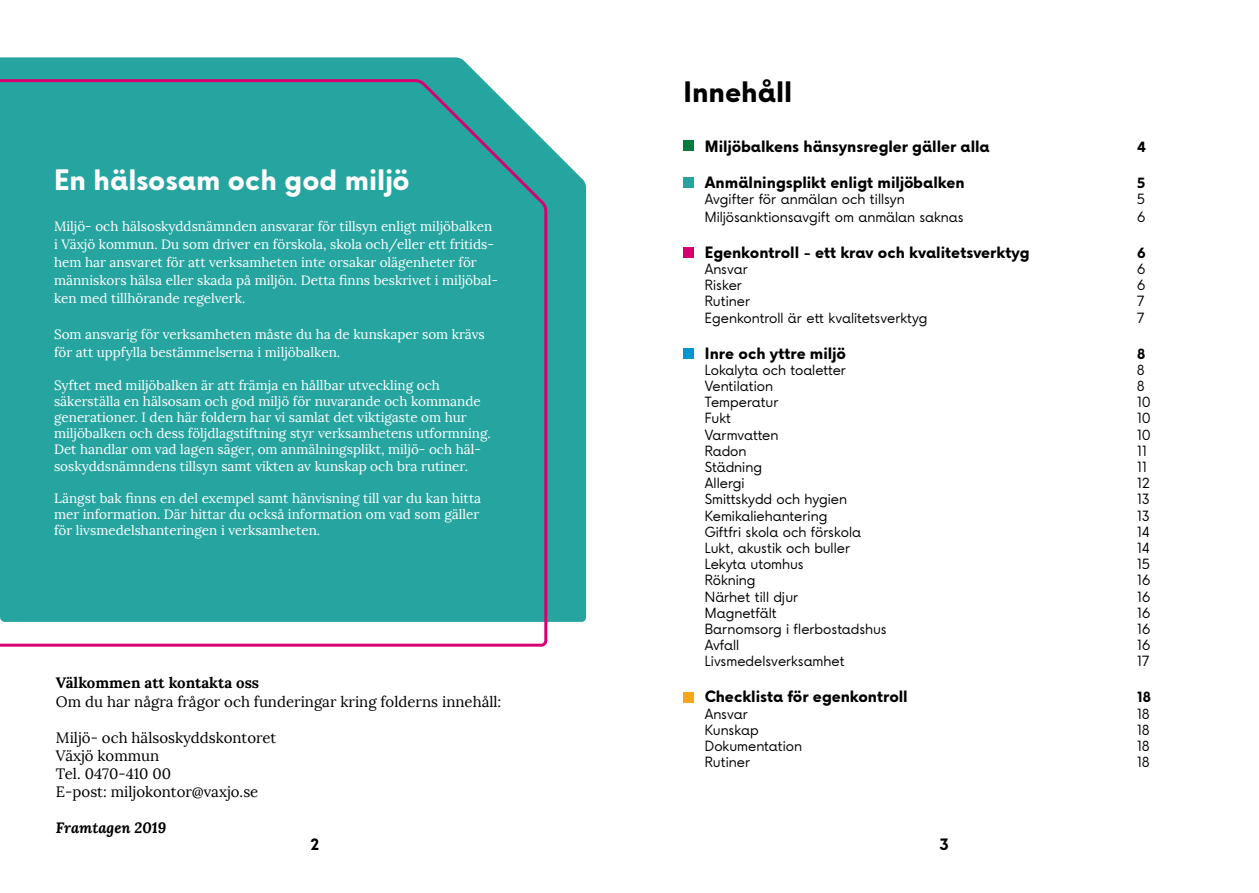
<style>
.page{position:relative;width:1259px;height:893px;background:#fff}
.page>*{position:absolute;margin:0;border:0;box-sizing:border-box;transform-origin:0 0}
.t1{font:700 27px "Vaxjo Now";color:#fff}
.t2{font:700 27px "Vaxjo Now";color:#000}
.t3{font:700 15px "Vaxjo Now";color:#000}
.t4{font:15px/18px "Lora";color:#000}
.t5{font:700 15px "Lora";color:#000}
.t6{font:italic 700 15px "Lora";color:#000}
.t7{font:13.5px/16.2px "Lora";color:#fff}
.t8{font:13.5px "Vaxjo Now";color:#000}
.t9{font:700 13.5px "Vaxjo Now";color:#000}
</style>
<div class="page">
<svg style="left:0;top:57px;width:586px;height:565px;fill:#26a5a0"></svg>
<div style="left:0;top:78px;width:549px;height:569px;background:#26a5a0"></div>
<div style="left:683px;top:141px;width:11px;height:10px;background:#007c3e"></div>
<div style="left:683px;top:177px;width:11px;height:11px;background:#26a5a0"></div>
<div style="left:683px;top:247px;width:11px;height:11px;background:#d70071"></div>
<div style="left:683px;top:348px;width:11px;height:10px;background:#0095d2"></div>
<div style="left:683px;top:692px;width:11px;height:10px;background:#f9a519"></div>
<h1 class="t2" style="left:683px;top:73px;width:110px">Innehåll</h1>
<p class="t3" style="left:705px;top:135px;width:286px">Miljöbalkens hänsynsregler gäller alla</p>
<p class="t9" style="left:1137px;top:137px;width:10px">4</p>
<p class="t3" style="left:705px;top:171px;width:261px">Anmälningsplikt enligt miljöbalken</p>
<p class="t9" style="left:1137px;top:173px;width:10px">5</p>
<p class="t8" style="left:705px;top:190px;width:201px">Avgifter för anmälan och tillsyn</p>
<p class="t8" style="left:1137px;top:190px;width:9px">5</p>
<p class="t8" style="left:705px;top:208px;width:260px">Miljösanktionsavgift om anmälan saknas</p>
<p class="t8" style="left:1137px;top:208px;width:10px">6</p>
<p class="t3" style="left:705px;top:241px;width:326px">Egenkontroll - ett krav och kvalitetsverktyg</p>
<p class="t9" style="left:1137px;top:243px;width:10px">6</p>
<p class="t8" style="left:705px;top:260px;width:44px">Ansvar</p>
<p class="t8" style="left:1137px;top:260px;width:10px">6</p>
<p class="t8" style="left:705px;top:276px;width:39px">Risker</p>
<p class="t8" style="left:1137px;top:276px;width:10px">6</p>
<p class="t8" style="left:705px;top:292px;width:47px">Rutiner</p>
<p class="t8" style="left:1137px;top:292px;width:9px">7</p>
<p class="t8" style="left:705px;top:309px;width:224px">Egenkontroll är ett kvalitetsverktyg</p>
<p class="t8" style="left:1137px;top:309px;width:9px">7</p>
<p class="t3" style="left:705px;top:342px;width:142px">Inre och yttre miljö</p>
<p class="t9" style="left:1137px;top:344px;width:10px">8</p>
<p class="t8" style="left:705px;top:361px;width:143px">Lokalyta och toaletter</p>
<p class="t8" style="left:1137px;top:361px;width:9px">8</p>
<p class="t8" style="left:705px;top:377px;width:70px">Ventilation</p>
<p class="t8" style="left:1137px;top:377px;width:9px">8</p>
<p class="t8" style="left:705px;top:393px;width:75px">Temperatur</p>
<p class="t8" style="left:1137px;top:393px;width:15px">10</p>
<p class="t8" style="left:705px;top:409px;width:28px">Fukt</p>
<p class="t8" style="left:1137px;top:409px;width:15px">10</p>
<p class="t8" style="left:705px;top:426px;width:75px">Varmvatten</p>
<p class="t8" style="left:1137px;top:426px;width:15px">10</p>
<p class="t8" style="left:705px;top:442px;width:43px">Radon</p>
<p class="t8" style="left:1137px;top:442px;width:12px">11</p>
<p class="t8" style="left:705px;top:458px;width:59px">Städning</p>
<p class="t8" style="left:1137px;top:458px;width:12px">11</p>
<p class="t8" style="left:705px;top:474px;width:41px">Allergi</p>
<p class="t8" style="left:1137px;top:474px;width:14px">12</p>
<p class="t8" style="left:705px;top:490px;width:144px">Smittskydd och hygien</p>
<p class="t8" style="left:1137px;top:490px;width:14px">13</p>
<p class="t8" style="left:705px;top:507px;width:124px">Kemikaliehantering</p>
<p class="t8" style="left:1137px;top:507px;width:14px">13</p>
<p class="t8" style="left:705px;top:523px;width:158px">Giftfri skola och förskola</p>
<p class="t8" style="left:1137px;top:523px;width:14px">14</p>
<p class="t8" style="left:705px;top:539px;width:147px">Lukt, akustik och buller</p>
<p class="t8" style="left:1137px;top:539px;width:14px">14</p>
<p class="t8" style="left:705px;top:555px;width:100px">Lekyta utomhus</p>
<p class="t8" style="left:1137px;top:555px;width:15px">15</p>
<p class="t8" style="left:705px;top:571px;width:52px">Rökning</p>
<p class="t8" style="left:1137px;top:571px;width:15px">16</p>
<p class="t8" style="left:705px;top:588px;width:95px">Närhet till djur</p>
<p class="t8" style="left:1137px;top:588px;width:15px">16</p>
<p class="t8" style="left:705px;top:604px;width:73px">Magnetfält</p>
<p class="t8" style="left:1137px;top:604px;width:15px">16</p>
<p class="t8" style="left:705px;top:620px;width:183px">Barnomsorg i flerbostadshus</p>
<p class="t8" style="left:1137px;top:620px;width:15px">16</p>
<p class="t8" style="left:705px;top:636px;width:36px">Avfall</p>
<p class="t8" style="left:1137px;top:636px;width:15px">16</p>
<p class="t8" style="left:705px;top:652px;width:141px">Livsmedelsverksamhet</p>
<p class="t8" style="left:1137px;top:652px;width:14px">17</p>
<p class="t3" style="left:705px;top:686px;width:204px">Checklista för egenkontroll</p>
<p class="t9" style="left:1137px;top:688px;width:16px">18</p>
<p class="t8" style="left:705px;top:705px;width:44px">Ansvar</p>
<p class="t8" style="left:1137px;top:705px;width:14px">18</p>
<p class="t8" style="left:705px;top:721px;width:55px">Kunskap</p>
<p class="t8" style="left:1137px;top:721px;width:14px">18</p>
<p class="t8" style="left:705px;top:737px;width:99px">Dokumentation</p>
<p class="t8" style="left:1137px;top:737px;width:14px">18</p>
<p class="t8" style="left:705px;top:753px;width:47px">Rutiner</p>
<p class="t8" style="left:1137px;top:753px;width:14px">18</p>
<h1 class="t1" style="left:54px;top:161px;width:357px">En hälsosam och god miljö</h1>
<p class="t7" style="left:54px;top:218px;width:446px;line-height:18px">Miljö- och hälsoskyddsnämnden ansvarar för tillsyn enligt miljöbalken i Växjö kommun. Du som driver en förskola, skola och/eller ett fritids&shy;hem har ansvaret för att verksamheten inte orsakar olägenheter för människors hälsa eller skada på miljön. Detta finns beskrivet i miljöbal&shy;ken med tillhörande regelverk.</p>
<p class="t7" style="left:54px;top:325px;width:432px;line-height:18px">Som ansvarig för verksamheten måste du ha de kunskaper som krävs för att uppfylla bestämmelserna i miljöbalken.</p>
<p class="t7" style="left:54px;top:377px;width:438px">Syftet med miljöbalken är att främja en hållbar utveckling och säkerställa en hälsosam och god miljö för nuvarande och kommande generationer. I den här foldern har vi samlat det viktigaste om hur miljöbalken och dess följdlagstiftning styr verksamhetens utformning.<br>Det handlar om vad lagen säger, om anmälningsplikt, miljö- och häl&shy;soskyddsnämndens tillsyn samt vikten av kunskap och bra rutiner.</p>
<p class="t7" style="left:54px;top:490px;width:429px">Längst bak finns en del exempel samt hänvisning till var du kan hitta mer information. Där hittar du också information om vad som gäller för livsmedelshanteringen i verksamheten.</p>
<p class="t5" style="left:56px;top:673px;width:205px">Välkommen att kontakta oss</p>
<p class="t4" style="left:56px;top:693px;width:447px">Om du har några frågor och funderingar kring folderns innehåll:</p>
<p class="t4" style="left:56px;top:729px;width:222px">Miljö- och hälsoskyddskontoret<br>Växjö kommun<br>Tel. 0470-410 00<br>E-post: miljokontor@vaxjo.se</p>
<p class="t6" style="left:56px;top:818px;width:112px">Framtagen 2019</p>
<p class="t3" style="left:310px;top:834px;width:10px">2</p>
<p class="t3" style="left:939px;top:834px;width:11px">3</p>
</div>
